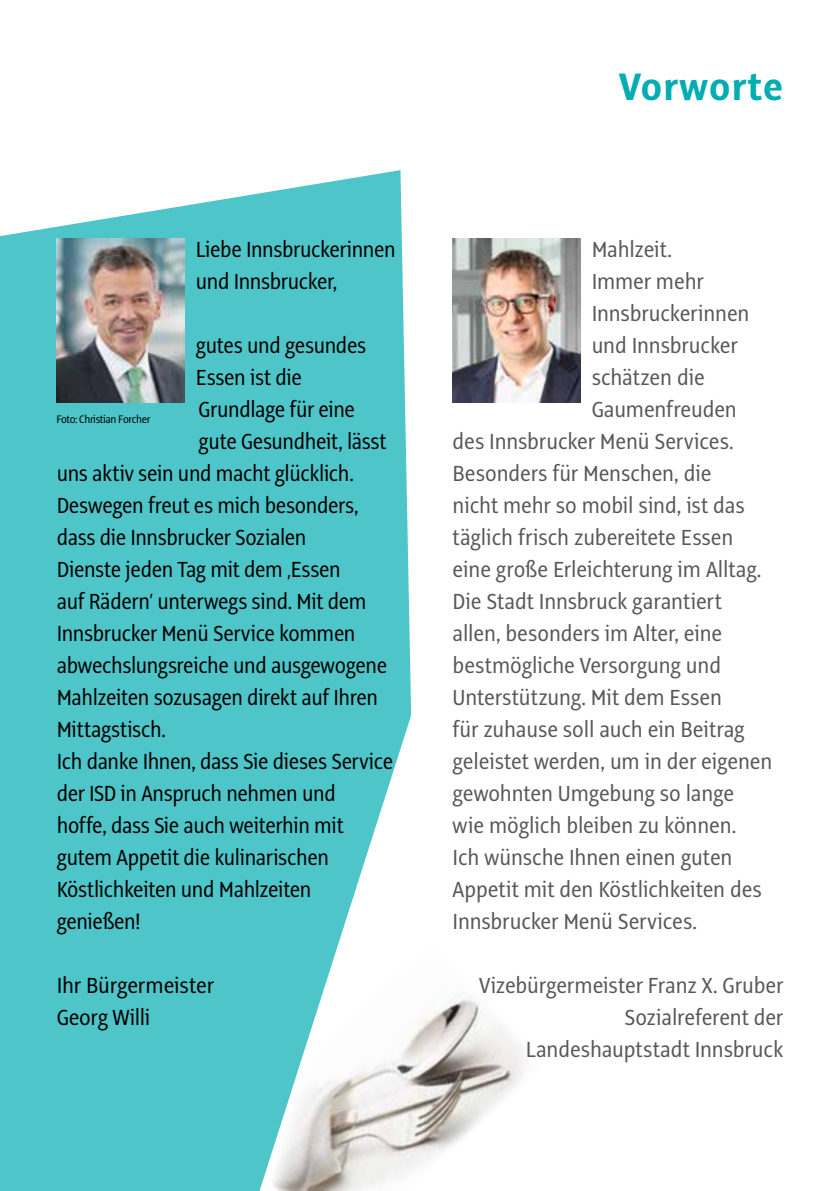
<style>
.page{position:relative;width:840px;height:1191px;background:#fff}
.page>*{position:absolute;margin:0;border:0;box-sizing:border-box;transform-origin:0 0}
.t1{font:700 42px "Alto Con";letter-spacing:.03em;color:#00adb3}
.t2{font:24px/32px "Alto Con";letter-spacing:-.005em;color:#58585a;text-align:right}
.t3{font:24px/32px "Alto Con";letter-spacing:-.015em;color:#000}
.t4{font:12px "Alto Con";letter-spacing:-.03em;color:#000}
</style>
<div class="page">
<div style="left:0;top:170px;width:411px;height:1021px;background:#4dc5c9"></div>
<img style="left:265px;top:938px;width:259px;height:253px">
<img style="left:57px;top:238px;width:127px;height:164px">
<img style="left:452px;top:238px;width:128px;height:164px">
<p class="t3" style="left:196px;top:233px;width:201px">Liebe Innsbruckerinnen und Innsbrucker,</p>
<p class="t3" style="left:196px;top:329px;width:172px">gutes und gesundes</p>
<p class="t3" style="left:196px;top:361px;width:107px">Essen ist die</p>
<p class="t3" style="left:198px;top:393px;width:158px">Grundlage für eine</p>
<p class="t3" style="left:198px;top:425px;width:189px">gute Gesundheit, lässt</p>
<p class="t3" style="left:57px;top:457px;width:298px">uns aktiv sein und macht glücklich.</p>
<p class="t3" style="left:57px;top:489px;width:303px">Deswegen freut es mich besonders,</p>
<p class="t3" style="left:57px;top:521px;width:251px">dass die Innsbrucker Sozialen</p>
<p class="t3" style="left:57px;top:553px;width:285px">Dienste jeden Tag mit dem ‚Essen</p>
<p class="t3" style="left:57px;top:585px;width:311px">auf Rädern’ unterwegs sind. Mit dem</p>
<p class="t3" style="left:57px;top:617px;width:300px">Innsbrucker Menü Service kommen</p>
<p class="t3" style="left:57px;top:648px;width:331px">abwechslungsreiche und ausgewogene</p>
<p class="t3" style="left:57px;top:680px;width:322px">Mahlzeiten sozusagen direkt auf Ihren</p>
<p class="t3" style="left:57px;top:712px;width:111px">Mittagstisch.</p>
<p class="t3" style="left:57px;top:744px;width:337px">Ich danke Ihnen, dass Sie dieses Service</p>
<p class="t3" style="left:57px;top:776px;width:280px">der ISD in Anspruch nehmen und</p>
<p class="t3" style="left:57px;top:808px;width:288px">hoffe, dass Sie auch weiterhin mit</p>
<p class="t3" style="left:57px;top:840px;width:273px">gutem Appetit die kulinarischen</p>
<p class="t3" style="left:57px;top:872px;width:256px">Köstlichkeiten und Mahlzeiten</p>
<p class="t3" style="left:57px;top:904px;width:85px">genießen!</p>
<p class="t4" style="left:56px;top:412px;width:96px">Foto: Christian Forcher</p>
<p class="t3" style="left:57px;top:969px;width:159px">Ihr Bürgermeister<br>Georg Willi</p>
<h1 class="t1" style="left:618px;top:62px;width:166px">Vorworte</h1>
<p class="t2" style="left:591px;top:233px;width:82px">Mahlzeit.</p>
<p class="t2" style="left:591px;top:265px;width:113px">Immer mehr</p>
<p class="t2" style="left:591px;top:297px;width:159px">Innsbruckerinnen</p>
<p class="t2" style="left:591px;top:329px;width:147px">und Innsbrucker</p>
<p class="t2" style="left:591px;top:361px;width:114px">schätzen die</p>
<p class="t2" style="left:591px;top:393px;width:147px">Gaumenfreuden</p>
<p class="t2" style="left:452px;top:425px;width:282px">des Innsbrucker Menü Services.</p>
<p class="t2" style="left:452px;top:457px;width:260px">Besonders für Menschen, die</p>
<p class="t2" style="left:452px;top:489px;width:293px">nicht mehr so mobil sind, ist das</p>
<p class="t2" style="left:452px;top:521px;width:282px">täglich frisch zubereitete Essen</p>
<p class="t2" style="left:452px;top:552px;width:310px">eine große Erleichterung im Alltag.</p>
<p class="t2" style="left:452px;top:584px;width:271px">Die Stadt Innsbruck garantiert</p>
<p class="t2" style="left:452px;top:616px;width:271px">allen, besonders im Alter, eine</p>
<p class="t2" style="left:452px;top:648px;width:270px">bestmögliche Versorgung und</p>
<p class="t2" style="left:452px;top:680px;width:271px">Unterstützung. Mit dem Essen</p>
<p class="t2" style="left:452px;top:712px;width:293px">für zuhause soll auch ein Beitrag</p>
<p class="t2" style="left:452px;top:744px;width:321px">geleistet werden, um in der eigenen</p>
<p class="t2" style="left:452px;top:776px;width:283px">gewohnten Umgebung so lange</p>
<p class="t2" style="left:452px;top:808px;width:285px">wie möglich bleiben zu können.</p>
<p class="t2" style="left:452px;top:840px;width:281px">Ich wünsche Ihnen einen guten</p>
<p class="t2" style="left:452px;top:872px;width:310px">Appetit mit den Köstlichkeiten des</p>
<p class="t2" style="left:452px;top:904px;width:246px">Innsbrucker Menü Services.</p>
<p class="t2" style="left:479px;top:968px;width:305px">Vizebürgermeister Franz X. Gruber<br>Sozialreferent der<br>Landeshauptstadt Innsbruck</p>
</div>
